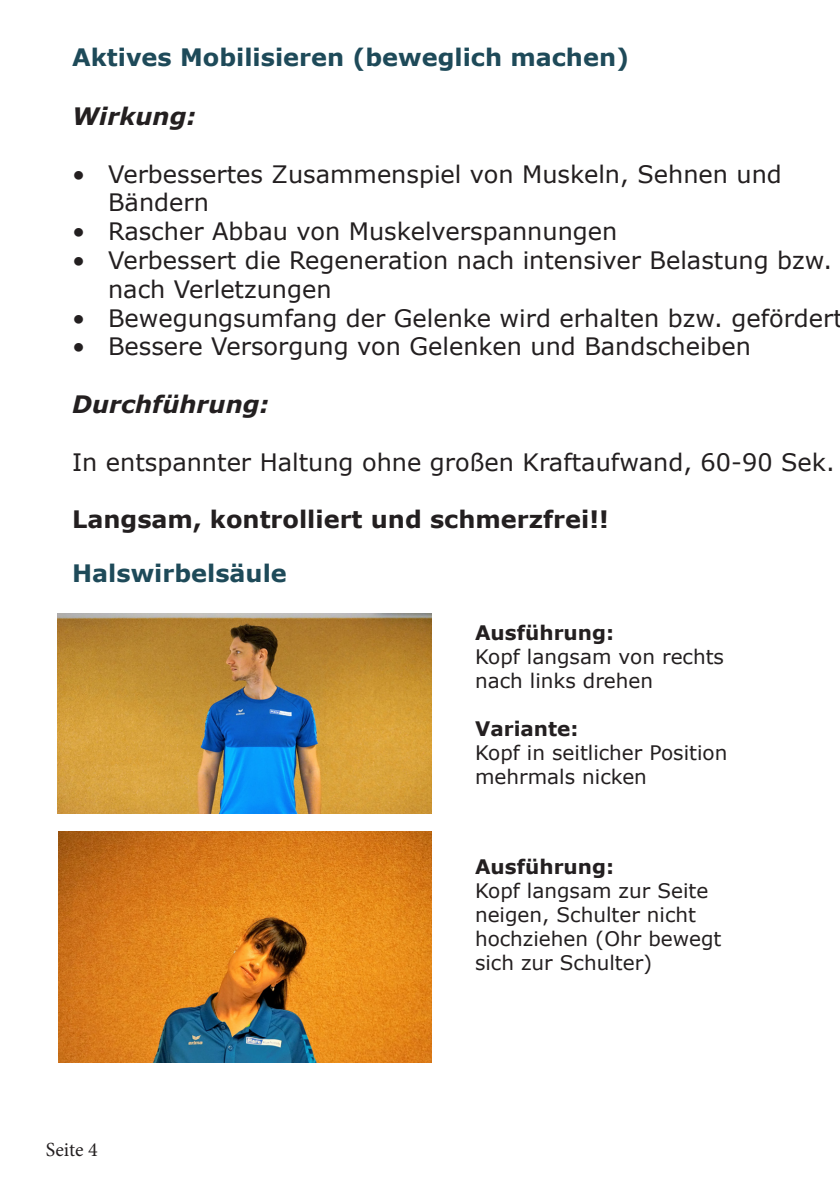
<style>
.page{position:relative;width:840px;height:1191px;background:#fff}
.page>*{position:absolute;margin:0;border:0;box-sizing:border-box;transform-origin:0 0}
.t1{font:24px/28.8px "Verdana";color:#231f20}
.t2{font:700 24px "Verdana";color:#1e4a59}
.t3{font:700 24px "Verdana";color:#231f20}
.t4{font:italic 700 24px "Verdana";color:#231f20}
.t5{font:20px/24px "Verdana";color:#231f20}
.t6{font:700 20px "Verdana";color:#231f20}
.t7{font:20px "Minion Pro";letter-spacing:-.005em;color:#231f20}
</style>
<div class="page">
<img style="left:58px;top:614px;width:373px;height:199px">
<img style="left:58px;top:831px;width:373px;height:231px">
<p class="t2" style="left:72px;top:41px;width:558px">Aktives Mobilisieren (beweglich machen)</p>
<p class="t4" style="left:72px;top:99px;width:125px">Wirkung:</p>
<p class="t1" style="left:108px;top:159px;width:675px;text-indent:-36px">• Verbessertes Zusammenspiel von Muskeln, Sehnen und<br>Bändern</p>
<p class="t1" style="left:72px;top:217px;width:546px">• Rascher Abbau von Muskelverspannungen</p>
<p class="t1" style="left:108px;top:245px;width:725px;text-indent:-36px">• Verbessert die Regeneration nach intensiver Belastung bzw. nach Verletzungen</p>
<p class="t1" style="left:72px;top:303px;width:772px">• Bewegungsumfang der Gelenke wird erhalten bzw. gefördert</p>
<p class="t1" style="left:72px;top:332px;width:680px">• Bessere Versorgung von Gelenken und Bandscheiben</p>
<p class="t4" style="left:72px;top:387px;width:198px">Durchführung:</p>
<p class="t1" style="left:72px;top:447px;width:763px">In entspannter Haltung ohne großen Kraftaufwand, 60-90 Sek.</p>
<p class="t3" style="left:72px;top:502px;width:538px">Langsam, kontrolliert und schmerzfrei!!</p>
<p class="t2" style="left:72px;top:556px;width:216px">Halswirbelsäule</p>
<p class="t6" style="left:475px;top:618px;width:140px">Ausführung:</p>
<p class="t5" style="left:475px;top:644px;width:250px">Kopf langsam von rechts nach links drehen</p>
<p class="t6" style="left:475px;top:714px;width:105px">Variante:</p>
<p class="t5" style="left:475px;top:740px;width:254px">Kopf in seitlicher Position mehrmals nicken</p>
<p class="t7" style="left:46px;top:1136px;width:53px">Seite 4</p>
<p class="t6" style="left:475px;top:852px;width:140px">Ausführung:</p>
<p class="t5" style="left:475px;top:878px;width:248px">Kopf langsam zur Seite neigen, Schulter nicht hochziehen (Ohr bewegt sich zur Schulter)</p>
</div>
